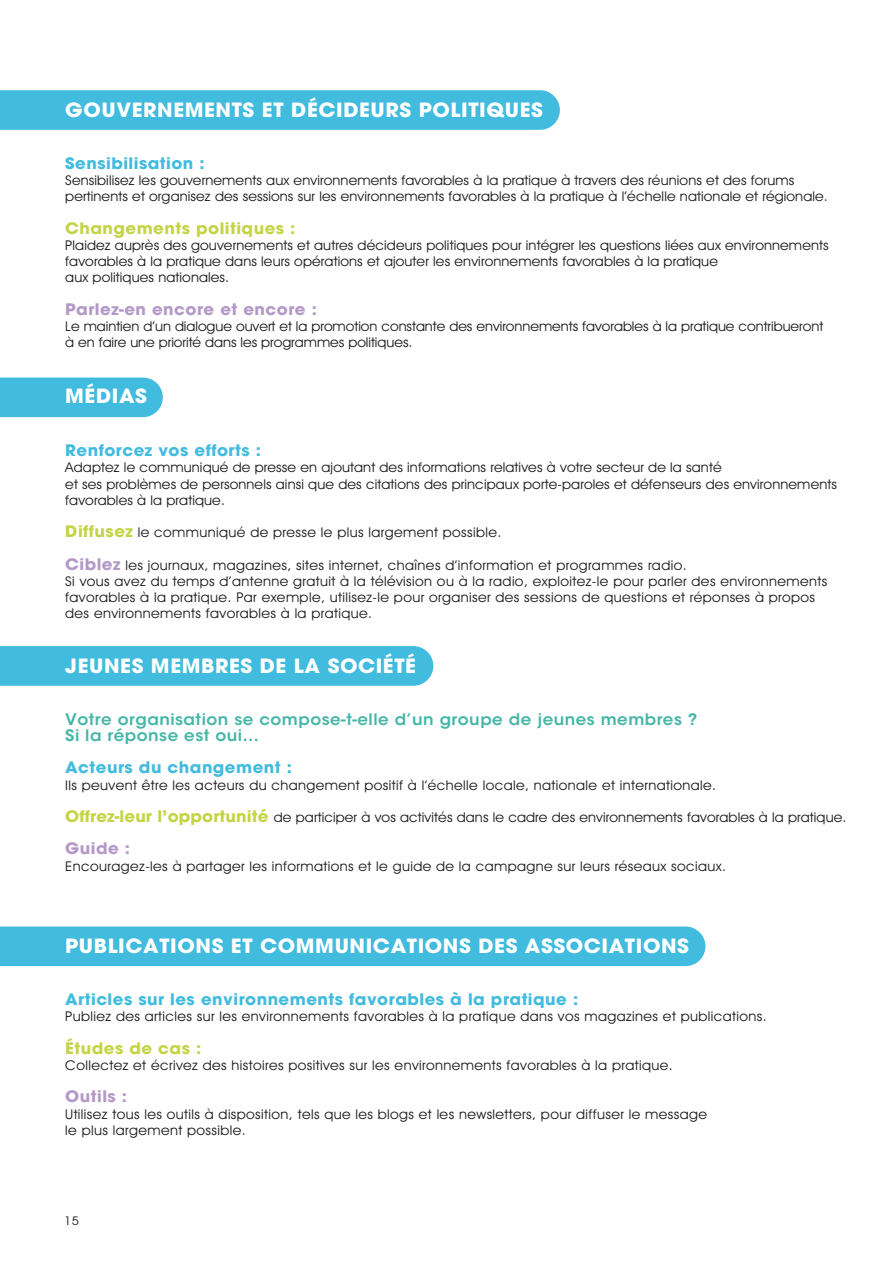
<style>
.page{position:relative;width:893px;height:1263px;background:#fff}
.page>*{position:absolute;margin:0;border:0;box-sizing:border-box;transform-origin:0 0}
.t1{font:700 19.5px "Avant Garde";letter-spacing:.03em;color:#fff;scale:1.05 1}
.t2{font:700 15.75px "Avant Garde";letter-spacing:.03em;color:#41bbde;scale:1.05 1}
.t3{font:600 15.75px/16.2px "ITC Avant Garde Std";letter-spacing:.03em;color:#45b6a8;scale:1.05 1}
.t4{font:700 15.75px "Avant Garde";letter-spacing:.03em;color:#b498c7;scale:1.05 1}
.t5{font:700 15.75px "Avant Garde";letter-spacing:.03em;color:#c3d445;scale:1.05 1}
.t6{font:13.5px/16.2px "Avant Garde IT Cby BT";letter-spacing:.01em;color:#1b1b1a;scale:1.05 1}
.t7{font:13.5px/16.2px "Avant Garde IT Cby BT";letter-spacing:.03em;color:#1b1b1a;scale:1.05 1}
.t8{font:12px "Avant Garde IT Cby BT";color:#1b1b1a;scale:1.05 1}
.s1{font-family:"Avant Garde";font-weight:700;font-size:15.75px;color:#c3d445}
.s2{font-family:"Avant Garde";font-weight:700;font-size:15.75px;color:#b498c7}
</style>
<div class="page">
<div style="left:0;top:378px;width:163px;height:39px;background:#41bbde"></div>
<div style="left:0;top:90px;width:560px;height:40px;background:#41bbde"></div>
<div style="left:0;top:646px;width:433px;height:40px;background:#41bbde"></div>
<div style="left:0;top:926px;width:705px;height:40px;background:#41bbde"></div>
<h1 class="t1" style="left:65px;top:97px;width:456px">GOUVERNEMENTS ET DÉCIDEURS POLITIQUES</h1>
<p class="t2" style="left:65px;top:153px;width:134px">Sensibilisation :</p>
<p class="t6" style="left:65px;top:172px;width:728px">Sensibilisez les gouvernements aux environnements favorables à la pratique à travers des réunions et des forums pertinents et organisez des sessions sur les environnements favorables à la pratique à l’échelle nationale et régionale.</p>
<p class="t5" style="left:65px;top:218px;width:221px">Changements politiques :</p>
<p class="t6" style="left:65px;top:237px;width:729px">Plaidez auprès des gouvernements et autres décideurs politiques pour intégrer les questions liées aux environnements favorables à la pratique dans leurs opérations et ajouter les environnements favorables à la pratique<br>aux politiques nationales.</p>
<p class="t4" style="left:65px;top:299px;width:241px">Parlez-en encore et encore :</p>
<p class="t6" style="left:65px;top:318px;width:723px">Le maintien d’un dialogue ouvert et la promotion constante des environnements favorables à la pratique contribueront à en faire une priorité dans les programmes politiques.</p>
<h1 class="t1" style="left:65px;top:383px;width:79px">MÉDIAS</h1>
<p class="t2" style="left:65px;top:440px;width:188px">Renforcez vos efforts :</p>
<p class="t6" style="left:65px;top:459px;width:736px">Adaptez le communiqué de presse en ajoutant des informations relatives à votre secteur de la santé<br>et ses problèmes de personnels ainsi que des citations des principaux porte-paroles et défenseurs des environnements favorables à la pratique.</p>
<p class="t7" style="left:65px;top:524px;width:417px"><span class="s1">Diffusez</span> le communiqué de presse le plus largement possible.</p>
<p class="t7" style="left:65px;top:557px;width:727px"><span class="s2">Ciblez</span> les journaux, magazines, sites internet, chaînes d’information et programmes radio.<br>Si vous avez du temps d’antenne gratuit à la télévision ou à la radio, exploitez-le pour parler des environnements favorables à la pratique. Par exemple, utilisez-le pour organiser des sessions de questions et réponses à propos des environnements favorables à la pratique.</p>
<h1 class="t1" style="left:65px;top:653px;width:336px">JEUNES MEMBRES DE LA SOCIÉTÉ</h1>
<p class="t3" style="left:65px;top:711px;width:604px">Votre organisation se compose-t-elle d’un groupe de jeunes membres ?<br>Si la réponse est oui…</p>
<p class="t2" style="left:65px;top:757px;width:217px">Acteurs du changement :</p>
<p class="t7" style="left:65px;top:777px;width:621px">Ils peuvent être les acteurs du changement positif à l’échelle locale, nationale et internationale.</p>
<p class="t6" style="left:65px;top:809px;width:745px"><span class="s1">Offrez-leur l’opportunité</span> de participer à vos activités dans le cadre des environnements favorables à la pratique.</p>
<p class="t4" style="left:65px;top:838px;width:63px">Guide :</p>
<p class="t7" style="left:65px;top:858px;width:631px">Encouragez-les à partager les informations et le guide de la campagne sur leurs réseaux sociaux.</p>
<h1 class="t1" style="left:65px;top:933px;width:596px">PUBLICATIONS ET COMMUNICATIONS DES ASSOCIATIONS</h1>
<p class="t2" style="left:65px;top:989px;width:490px">Articles sur les environnements favorables à la pratique :</p>
<p class="t7" style="left:65px;top:1008px;width:670px">Publiez des articles sur les environnements favorables à la pratique dans vos magazines et publications.</p>
<p class="t5" style="left:65px;top:1038px;width:131px">Études de cas :</p>
<p class="t7" style="left:65px;top:1057px;width:580px">Collectez et écrivez des histoires positives sur les environnements favorables à la pratique.</p>
<p class="t4" style="left:65px;top:1086px;width:60px">Outils :</p>
<p class="t7" style="left:65px;top:1105px;width:613px">Utilisez tous les outils à disposition, tels que les blogs et les newsletters, pour diffuser le message le plus largement possible.</p>
<p class="t8" style="left:64px;top:1213px;width:15px">15</p>
</div>
